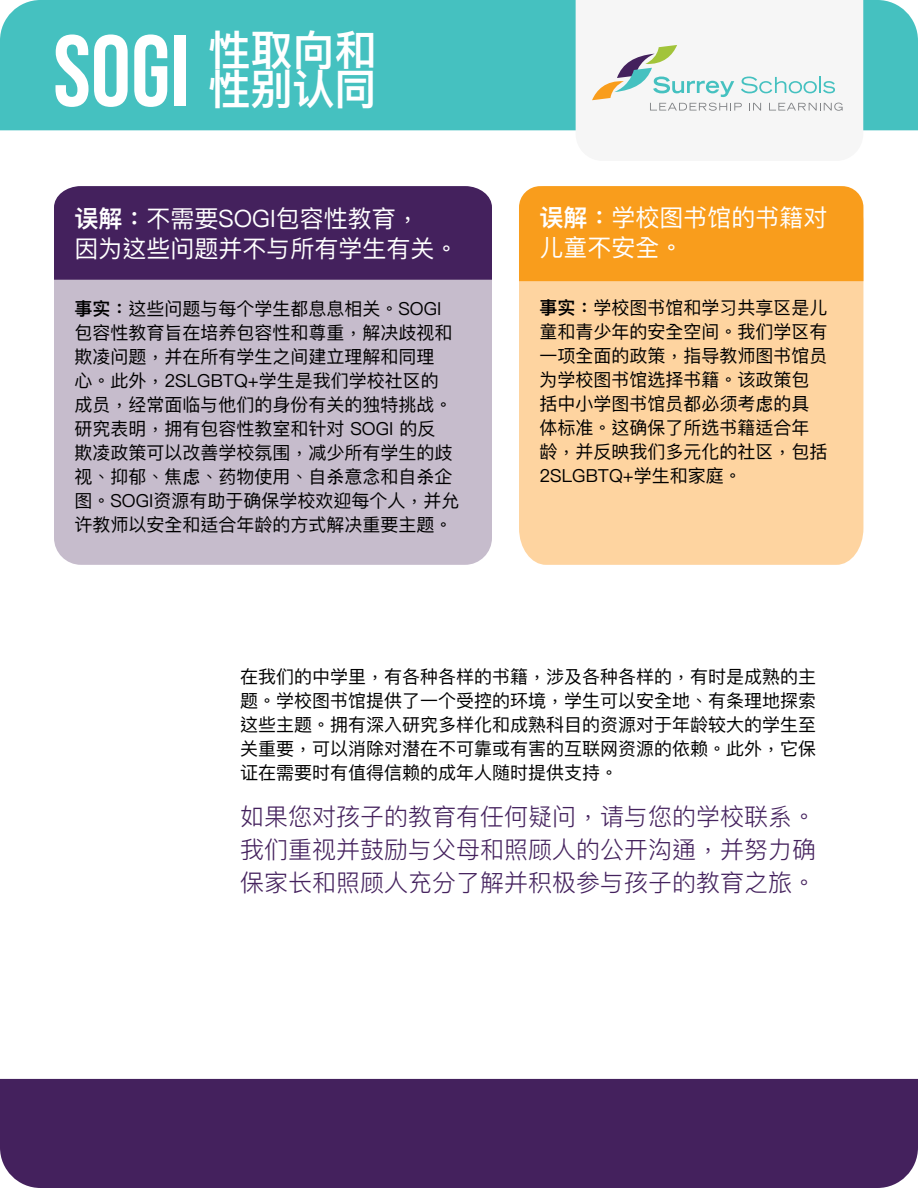
<style>
.page{position:relative;width:918px;height:1188px;background:#fff}
.page>*{position:absolute;margin:0;border:0;box-sizing:border-box;transform-origin:0 0}
.t1{font:100.65px "Bebas Neue";color:#fff}
.t2{font:600 42px/39.6px "Ping Fang HK";color:#fff}
.t3{font:300 24px/33px "Ping Fang HK";color:#44215d;text-align:justify}
.t4{font:24px/30px "Ping Fang HK";color:#fff}
.t5{font:18px/24px "Ping Fang HK";color:#000}
.s1{font-weight:600}
.s2{font-family:"ST Heiti TC";font-weight:500}
</style>
<div class="page">
<div style="left:0;top:0;width:918px;height:130px;background:#45c1c0"></div>
<div style="left:0;top:1079px;width:918px;height:109px;background:#44215d"></div>
<div style="left:576px;top:0;width:287px;height:130px;background:#f6f6f6"></div>
<svg style="left:592px;top:45px;width:251px;height:66px"></svg>
<div style="left:54px;top:186px;width:438px;height:379px;background:#c6bccc;border-radius:27px"></div>
<div style="left:519px;top:281px;width:344px;height:284px;background:#fed4a0"></div>
<div style="left:54px;top:186px;width:438px;height:94px;background:#44215d"></div>
<div style="left:519px;top:186px;width:344px;height:95px;background:#f99d1c"></div>
<h1 class="t1" style="left:53px;top:14px;width:138px">SOGI</h1>
<h2 class="t2" style="left:209px;top:29px;width:169px">性取向和性别认同</h2>
<h3 class="t4" style="left:75px;top:203px;width:385px"><span class="s1">误解：</span>不需要SOGI包容性教育，<br>因为这些问题并不与所有学生有关。</h3>
<p class="t5" style="left:75px;top:296px;width:386px"><span class="s1">事实：</span>这些问题与每个学生都息息相关。SOGI包容性教育旨在培养包容性和尊重，解决歧视和欺凌问题，并在所有学生之间建立理解和同理<br>心。此外，2SLGBTQ+学生是我们学校社区的成员，经常面临与他们的身份有关的独特挑战。研究表明，拥有包容性教室和针对 SOGI 的反<br>欺凌政策可以改善学校氛围，减少所有学生的歧视、抑郁、焦<span class="s2">虑</span>、药物使用、自<span class="s2">杀</span>意念和自<span class="s2">杀</span>企图。SOGI资源有助于确保学校欢迎每个人，并允许教师以安全和适合年龄的方式解决重要主题。</p>
<h3 class="t4" style="left:540px;top:202px;width:289px"><span class="s1">误解：</span>学校图书馆的书籍对儿童不安全。</h3>
<p class="t5" style="left:540px;top:295px;width:289px"><span class="s1">事实：</span>学校图书馆和学习共享区是儿童和青少年的安全空间。我们学区有一项全面的政策，指导教师图书馆员为学校图书馆选择书籍。该政策包括中小学图书馆员都必须考<span class="s2">虑</span>的具体标准。这确保了所选书籍适合年龄，并反映我们多元化的社区，包括<br>2SLGBTQ+学生和家庭。</p>
<p class="t5" style="left:240px;top:664px;width:577px;text-align:justify">在我们的中学里，有各种各样的书籍，涉及各种各样的，有时是成熟的主题。学校图书馆提供了一个受控的环境，学生可以安全地、有条理地探索这些主题。拥有深入研究多样化和成熟科目的资源对于年龄较大的学生至关重要，可以消除对潜在不可靠或有害的互联网资源的依赖。此外，它保证在需要时有值得信赖的成年人随时提供支持。</p>
<h3 class="t3" style="left:240px;top:800px;width:577px">如果您对孩子的教育有任何疑问，请与您的学校联系。我们重视并鼓励与父母和照顾人的公开沟通，并努力确保家长和照顾人充分了解并积极参与孩子的教育之旅。</h3>
</div>
